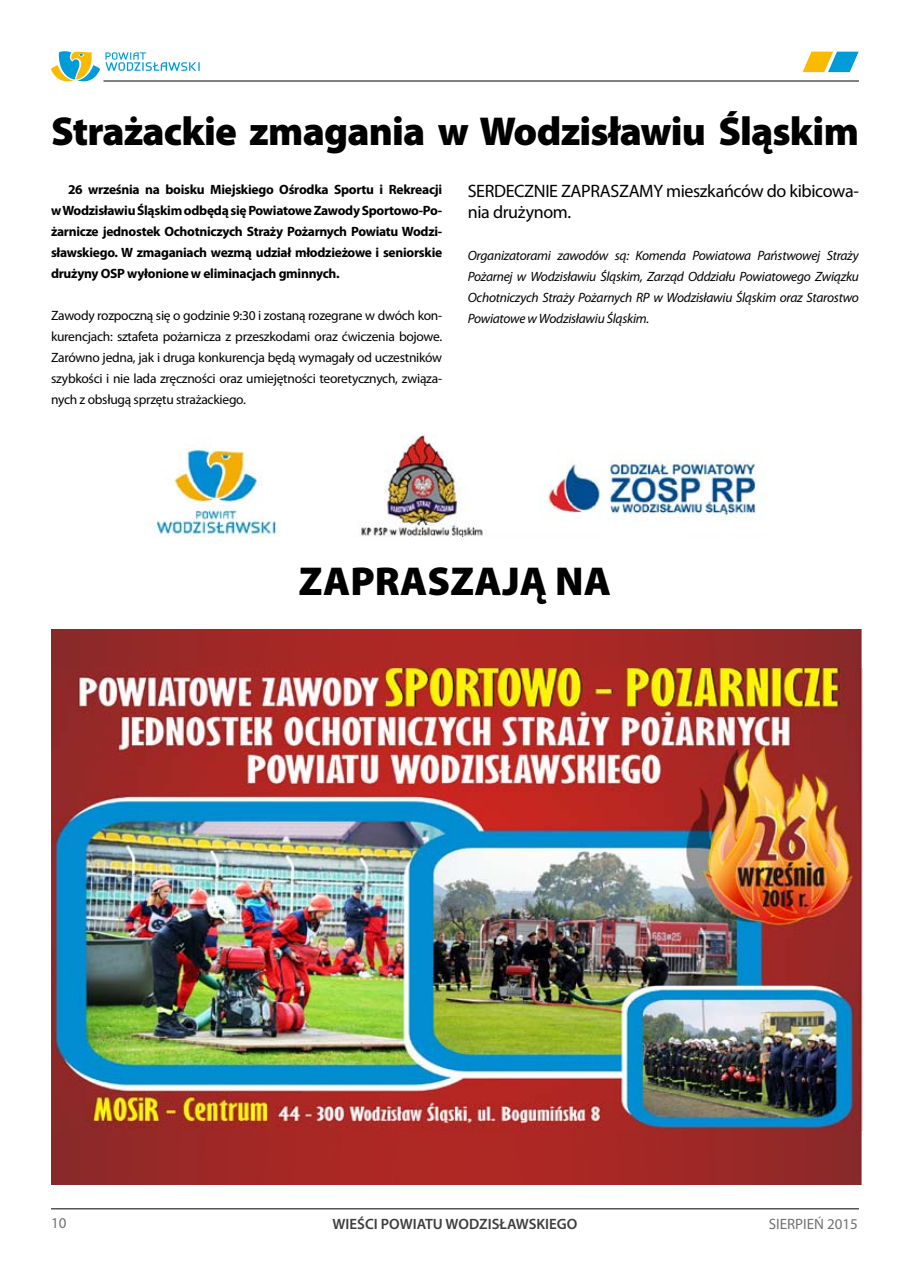
<style>
.page{position:relative;width:910px;height:1280px;background:#fff}
.page>*{position:absolute;margin:0;border:0;box-sizing:border-box;transform-origin:0 0}
.t1{font:900 40.5px "Myriad Pro";letter-spacing:-.02em;color:#000}
.t2{font:900 40.5px "Myriad Pro";color:#000}
.t3{font:18px/21px "Myriad Pro";letter-spacing:-.02em;color:#000}
.t4{font:600 15px "Myriad Pro";color:#3e3e40}
.t5{font:15px "Myriad Pro";color:#707173}
.t6{font:15px "Myriad Pro";color:#707173}
.t7{font:13.5px/21px "Myriad Pro";letter-spacing:-.02em;color:#000;text-align:justify}
.t8{font:700 13.5px/21px "Myriad Pro";letter-spacing:-.02em;color:#000;text-align:justify}
.t9{font:italic 13.5px/21px "Myriad Pro";letter-spacing:-.02em;color:#000;text-align:justify}
</style>
<div class="page">
<svg style="left:51px;top:51px;width:149px;height:31px"></svg>
<hr style="left:104px;top:81px;width:755px;height:1px;background:#000">
<hr style="left:51px;top:1208px;width:808px;height:1px;background:#000">
<svg style="left:802px;top:52px;width:57px;height:20px"></svg>
<img style="left:51px;top:668px;width:813px;height:463px">
<img style="left:51px;top:1131px;width:811px;height:53px">
<img style="left:51px;top:630px;width:811px;height:38px">
<img style="left:145px;top:434px;width:616px;height:102px">
<h1 class="t1" style="left:51px;top:104px;width:809px">Strażackie zmagania w Wodzisławiu Śląskim</h1>
<p class="t8" style="left:51px;top:178px;width:393px;text-indent:17px">26 września na boisku Miejskiego Ośrodka Sportu i Rekreacji w Wodzisławiu Śląskim odbędą się Powiatowe Zawody Sportowo-Po&shy;żarnicze jednostek Ochotniczych Straży Pożarnych Powiatu Wodzi&shy;sławskiego. W zmaganiach wezmą udział młodzieżowe i seniorskie drużyny OSP wyłonione w eliminacjach gminnych.</p>
<p class="t7" style="left:51px;top:304px;width:393px">Zawody rozpoczną się o godzinie 9:30 i zostaną rozegrane w dwóch kon&shy;kurencjach: sztafeta pożarnicza z przeszkodami oraz ćwiczenia bojowe.<br>Zarówno jedna, jak i druga konkurencja będą wymagały od uczestników szybkości i nie lada zręczności oraz umiejętności teoretycznych, związa&shy;nych z obsługą sprzętu strażackiego.</p>
<h2 class="t3" style="left:468px;top:180px;width:393px">SERDECZNIE ZAPRASZAMY mieszkańców do kibicowa&shy;nia drużynom.</h2>
<p class="t9" style="left:468px;top:245px;width:393px">Organizatorami zawodów są: Komenda Powiatowa Państwowej Straży Pożarnej w Wodzisławiu Śląskim, Zarząd Oddziału Powiatowego Związku Ochotniczych Straży Pożarnych RP w Wodzisławiu Śląskim oraz Starostwo Powiatowe w Wodzisławiu Śląskim.</p>
<h1 class="t2" style="left:299px;top:554px;width:314px">ZAPRASZAJĄ NA</h1>
<p class="t6" style="left:51px;top:1213px;width:17px">10</p>
<p class="t4" style="left:332px;top:1214px;width:246px">WIEŚCI POWIATU WODZISŁAWSKIEGO</p>
<p class="t5" style="left:769px;top:1214px;width:91px">SIERPIEŃ 2015</p>
</div>
